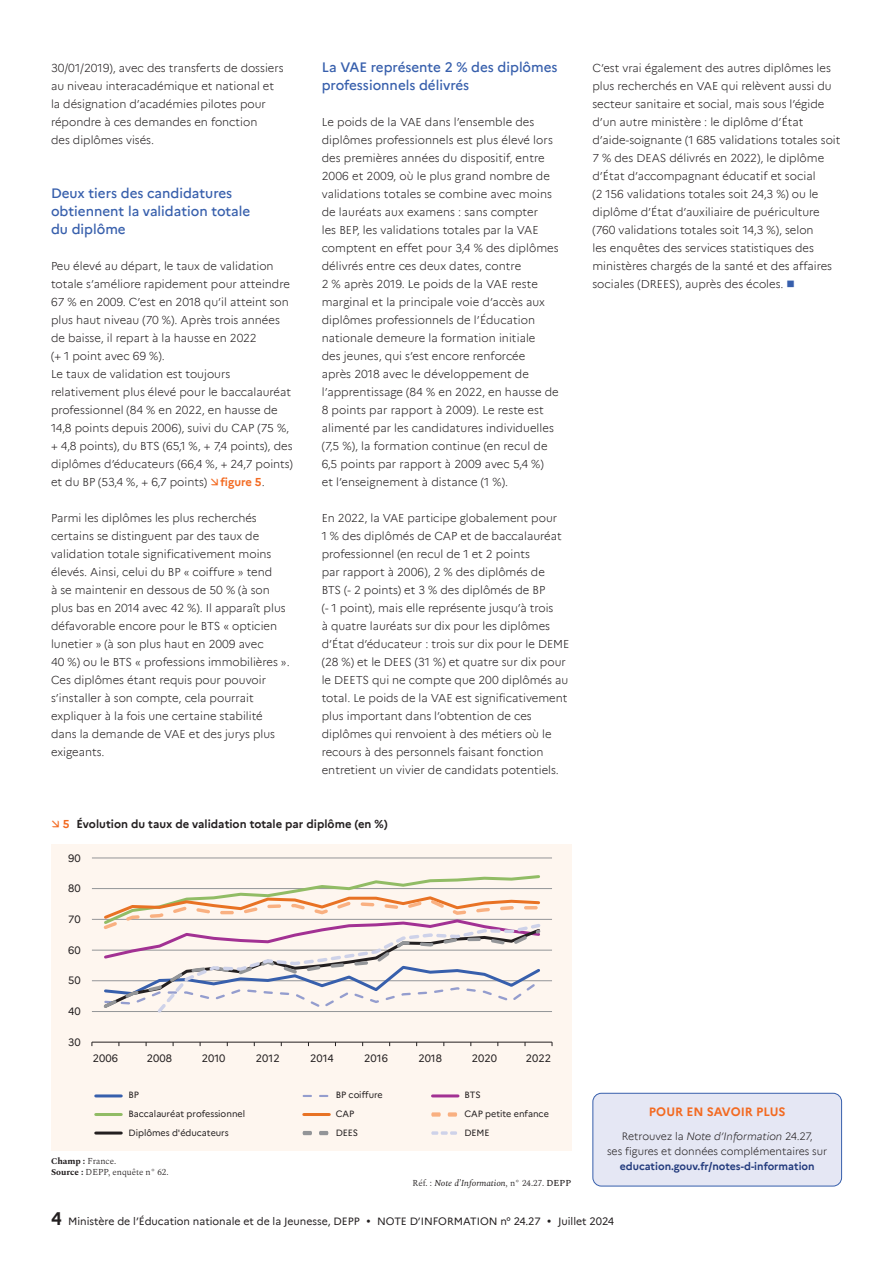
<style>
.page{position:relative;width:893px;height:1263px;background:#fff}
.page>*{position:absolute;margin:0;border:0;box-sizing:border-box;transform-origin:0 0}
.t1{font:500 13.5px/18px "Marianne";color:#375fac}
.t2{font:700 12px "Marianne";color:#f36a21}
.t3{font:300 11.25px/18px "Marianne";color:#231f20}
.t4{font:700 11.25px "Marianne";color:#231f20}
.t5{font:700 11.25px "Marianne";color:#f36a21}
.t6{font:10.5px "Marianne";color:#231f20}
.t7{font:300 10.5px/15px "Marianne";color:#231f20;text-align:center}
.t8{font:700 10.5px "Marianne";color:#233b7d}
.t9{font:9px "Marianne";letter-spacing:-.005em;color:#231f20}
.t10{font:300 9px/10.8px "Spectral";letter-spacing:-.005em;color:#231f20}
.t11{font:italic 9px "Spectral";color:#231f20}
.s1{font-weight:700;color:#f36a21}
.s2{font-weight:700}
.s3{font-weight:300;font-style:normal}
.s4{font-weight:500;font-style:normal}
.s5{color:#375fac}
.s6{font-style:italic}
.s7{font-weight:700;font-size:18px}
</style>
<div class="page">
<div style="left:593px;top:1093px;width:249px;height:93px;background:#e5e7f4;border-radius:9px"></div>
<div style="left:592px;top:1093px;width:250px;height:93px;border:1px solid #375fac;border-radius:9px"></div>
<div style="left:51px;top:844px;width:520px;height:306px;background:#fef6ef"></div>
<hr style="left:92px;top:858px;width:460px;height:1px;background:#939598">
<hr style="left:92px;top:888px;width:460px;height:1px;background:#939598">
<hr style="left:92px;top:919px;width:460px;height:1px;background:#939598">
<hr style="left:92px;top:950px;width:460px;height:1px;background:#939598">
<hr style="left:92px;top:980px;width:460px;height:1px;background:#939598">
<hr style="left:92px;top:1011px;width:460px;height:1px;background:#939598">
<hr style="left:92px;top:1042px;width:460px;height:1px;background:#231f20">
<svg style="left:102px;top:875px;width:441px;height:138px"></svg>
<hr style="left:96px;top:1094px;width:25px;height:3px;background:#375fac">
<svg style="left:319px;top:1095px;width:9px;height:2px"></svg>
<svg style="left:303px;top:1095px;width:9px;height:2px"></svg>
<hr style="left:432px;top:1094px;width:26px;height:3px;background:#a23193">
<hr style="left:96px;top:1113px;width:25px;height:3px;background:#91bc65">
<hr style="left:304px;top:1113px;width:25px;height:3px;background:#e87224">
<svg style="left:431px;top:1112px;width:26px;height:4px"></svg>
<hr style="left:96px;top:1131px;width:25px;height:3px;background:#231f20">
<svg style="left:303px;top:1131px;width:25px;height:4px"></svg>
<svg style="left:431px;top:1131px;width:26px;height:4px"></svg>
<p class="t3" style="left:51px;top:58px;width:234px">30/01/2019), avec des transferts de dossiers au niveau interacadémique et national et la désignation d’académies pilotes pour répondre à ces demandes en fonction<br>des diplômes visés.</p>
<p class="t1" style="left:51px;top:183px;width:201px">Deux tiers des candidatures obtiennent la validation totale du diplôme</p>
<p class="t3" style="left:51px;top:256px;width:243px">Peu élevé au départ, le taux de validation totale s’améliore rapidement pour atteindre 67 % en 2009. C’est en 2018 qu’il atteint son plus haut niveau (70 %). Après trois années de baisse, il repart à la hausse en 2022<br>(+ 1 point avec 69 %).<br>Le taux de validation est toujours relativement plus élevé pour le baccalauréat professionnel (84 % en 2022, en hausse de 14,8 points depuis 2006), suivi du CAP (75 %, + 4,8 points), du BTS (65,1 %, + 7,4 points), des diplômes d’éducateurs (66,4 %, + 24,7 points) et du BP (53,4 %, + 6,7 points) <span class="s1">figure 5</span>.</p>
<p class="t3" style="left:51px;top:508px;width:240px">Parmi les diplômes les plus recherchés certains se distinguent par des taux de validation totale significativement moins élevés. Ainsi, celui du BP « coiffure » tend<br>à se maintenir en dessous de 50 % (à son plus bas en 2014 avec 42 %). Il apparaît plus défavorable encore pour le BTS « opticien lunetier » (à son plus haut en 2009 avec<br>40 %) ou le BTS « professions immobilières ».<br>Ces diplômes étant requis pour pouvoir s’installer à son compte, cela pourrait expliquer à la fois une certaine stabilité dans la demande de VAE et des jurys plus exigeants.</p>
<p class="t1" style="left:322px;top:57px;width:237px">La VAE représente 2 % des diplômes professionnels délivrés</p>
<p class="t3" style="left:322px;top:112px;width:239px">Le poids de la VAE dans l’ensemble des diplômes professionnels est plus élevé lors des premières années du dispositif, entre 2006 et 2009, où le plus grand nombre de validations totales se combine avec moins de lauréats aux examens : sans compter<br>les BEP, les validations totales par la VAE comptent en effet pour 3,4 % des diplômes délivrés entre ces deux dates, contre<br>2 % après 2019. Le poids de la VAE reste marginal et la principale voie d’accès aux diplômes professionnels de l’Éducation nationale demeure la formation initiale<br>des jeunes, qui s’est encore renforcée<br>après 2018 avec le développement de l’apprentissage (84 % en 2022, en hausse de 8 points par rapport à 2009). Le reste est alimenté par les candidatures individuelles (7,5 %), la formation continue (en recul de 6,5 points par rapport à 2009 avec 5,4 %)<br>et l’enseignement à distance (1 %).</p>
<p class="t3" style="left:322px;top:508px;width:249px">En 2022, la VAE participe globalement pour<br>1 % des diplômés de CAP et de baccalauréat professionnel (en recul de 1 et 2 points<br>par rapport à 2006), 2 % des diplômés de<br>BTS (- 2 points) et 3 % des diplômés de BP<br>(- 1 point), mais elle représente jusqu’à trois<br>à quatre lauréats sur dix pour les diplômes d’État d’éducateur : trois sur dix pour le DEME (28 %) et le DEES (31 %) et quatre sur dix pour le DEETS qui ne compte que 200 diplômés au total. Le poids de la VAE est significativement plus important dans l’obtention de ces diplômes qui renvoient à des métiers où le recours à des personnels faisant fonction entretient un vivier de candidats potentiels.</p>
<p class="t5" style="left:63px;top:815px;width:8px">5</p>
<p class="t4" style="left:77px;top:815px;width:313px">Évolution du taux de validation totale par diplôme (en %)</p>
<p class="t6" style="left:68px;top:850px;width:14px">90</p>
<p class="t6" style="left:68px;top:880px;width:14px">80</p>
<p class="t6" style="left:68px;top:911px;width:14px">70</p>
<p class="t6" style="left:68px;top:942px;width:14px">60</p>
<p class="t6" style="left:68px;top:972px;width:14px">50</p>
<p class="t6" style="left:68px;top:1003px;width:14px">40</p>
<p class="t6" style="left:68px;top:1034px;width:14px">30</p>
<p class="t6" style="left:93px;top:1050px;width:27px">2006</p>
<p class="t6" style="left:147px;top:1050px;width:27px">2008</p>
<p class="t6" style="left:202px;top:1050px;width:25px">2010</p>
<p class="t6" style="left:256px;top:1050px;width:25px">2012</p>
<p class="t6" style="left:310px;top:1050px;width:25px">2014</p>
<p class="t6" style="left:364px;top:1050px;width:25px">2016</p>
<p class="t6" style="left:418px;top:1050px;width:25px">2018</p>
<p class="t6" style="left:472px;top:1050px;width:27px">2020</p>
<p class="t6" style="left:526px;top:1050px;width:27px">2022</p>
<p class="t9" style="left:128px;top:1088px;width:12px">BP</p>
<p class="t9" style="left:336px;top:1088px;width:49px">BP coiffure</p>
<p class="t9" style="left:464px;top:1088px;width:18px">BTS</p>
<p class="t9" style="left:128px;top:1107px;width:118px">Baccalauréat professionnel</p>
<p class="t9" style="left:336px;top:1107px;width:20px">CAP</p>
<p class="t9" style="left:464px;top:1107px;width:86px">CAP petite enfance</p>
<p class="t9" style="left:128px;top:1125px;width:102px">Diplômes d'éducateurs</p>
<p class="t9" style="left:336px;top:1125px;width:24px">DEES</p>
<p class="t9" style="left:464px;top:1125px;width:27px">DEME</p>
<p class="t10" style="left:51px;top:1155px;width:119px"><span class="s2">Champ :</span> France.<br><span class="s2">Source :</span> DEPP, enquête n° 62.</p>
<p class="t11" style="left:413px;top:1176px;width:160px"><span class="s3">Réf. :</span> Note d’Information, <span class="s3">n° 24.27.</span> <span class="s4">DEPP</span></p>
<p class="t3" style="left:592px;top:58px;width:249px">C’est vrai également des autres diplômes les plus recherchés en VAE qui relèvent aussi du secteur sanitaire et social, mais sous l’égide d’un autre ministère : le diplôme d’État d’aide-soignante (1 685 validations totales soit 7 % des DEAS délivrés en 2022), le diplôme d’État d’accompagnant éducatif et social<br>(2 156 validations totales soit 24,3 %) ou le diplôme d’État d’auxiliaire de puériculture (760 validations totales soit 14,3 %), selon<br>les enquêtes des services statistiques des ministères chargés de la santé et des affaires sociales (DREES), auprès des écoles. <span class="s5">■</span></p>
<p class="t2" style="left:649px;top:1102px;width:138px">POUR EN SAVOIR PLUS</p>
<p class="t7" style="left:607px;top:1127px;width:222px">Retrouvez la <span class="s6">Note d’Information</span> 24.27,<br>ses figures et données complémentaires sur</p>
<p class="t8" style="left:620px;top:1158px;width:196px">education.gouv.fr/notes-d-information</p>
<p class="t6" style="left:51px;top:1213px;width:564px"><span class="s7">4</span> Ministère de l’Éducation nationale et de la Jeunesse, DEPP • NOTE D’INFORMATION n° 24.27 • Juillet 2024</p>
</div>
